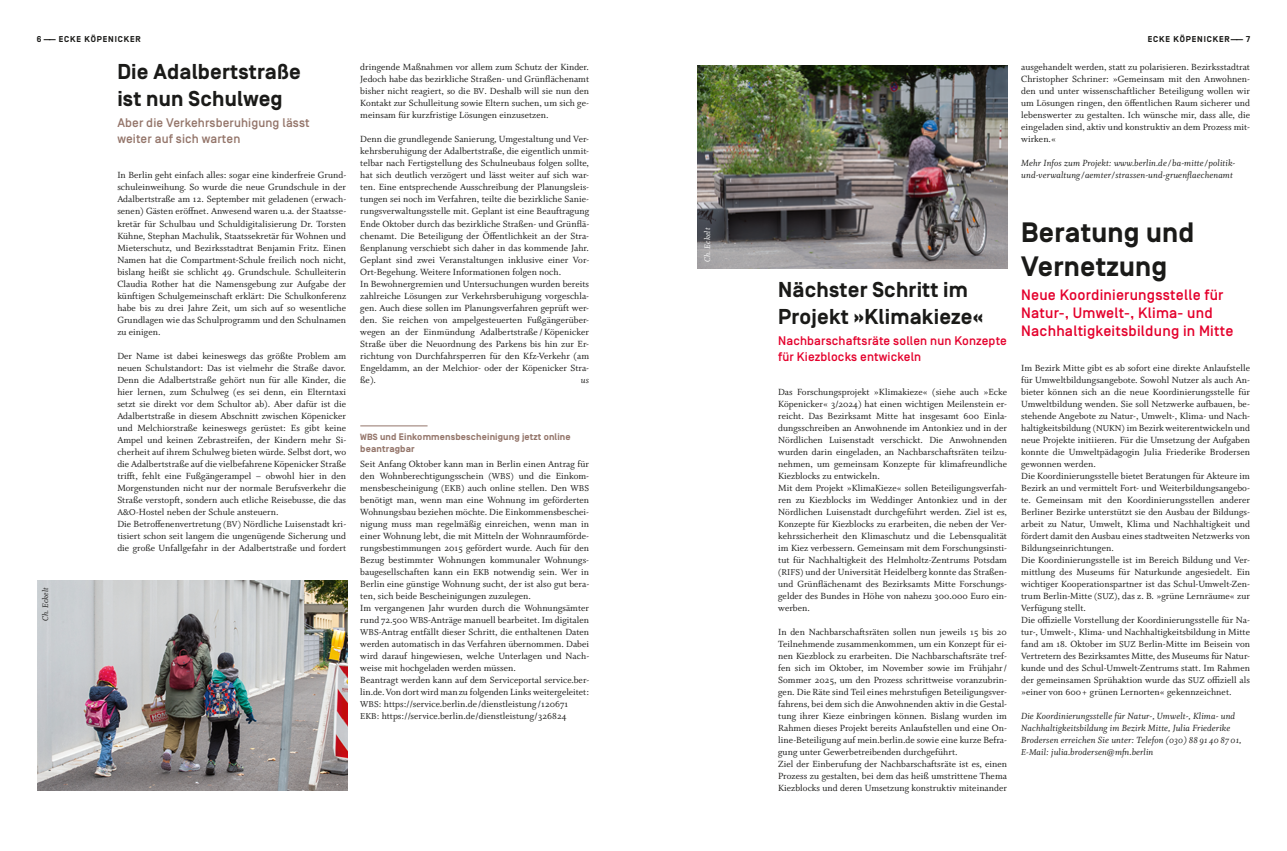
<style>
.page{position:relative;width:1287px;height:851px;background:#fff}
.page>*{position:absolute;margin:0;border:0;box-sizing:border-box;transform-origin:0 0}
.t1{font:700 28px/33.6px "Simplon Norm";letter-spacing:.01em;color:#1a1a18}
.t2{font:700 21.5px/27px "Simplon Norm";letter-spacing:.01em;color:#1a1a18}
.t3{font:500 15px/18px "Simplon Norm";letter-spacing:.015em;color:#e4002c}
.t4{font:500 12.5px/16px "Simplon Norm";letter-spacing:.01em;color:#e4002c}
.t5{font:500 12.5px/16px "Simplon Norm";letter-spacing:.01em;color:#94756a}
.t6{font:10px/12px "Whitman";letter-spacing:.005em;color:#1a1a18}
.t7{font:italic 10px/12px "Whitman";letter-spacing:.01em;color:#1a1a18}
.t8{font:700 9.5px/12px "Simplon Norm";letter-spacing:.015em;color:#94756a}
.t9{font:italic 9px "Whitman";letter-spacing:.01em;color:#fff}
.t10{font:italic 9px "Whitman";letter-spacing:.01em;color:#1a1a18}
.t11{font:700 8.5px "Simplon Norm";letter-spacing:.1em;color:#1a1a18}
.s1{font-size:9.5px}
.s2{font-size:9px}
</style>
<div class="page">
<hr style="left:360px;top:425px;width:68px;height:1px;background:#94756a">
<img style="left:698px;top:66px;width:309px;height:203px">
<img style="left:37px;top:580px;width:310px;height:210px">
<p class="t11" style="left:37px;top:35px;width:106px">6 —— ECKE KÖPENICKER</p>
<p class="t11" style="left:1148px;top:35px;width:104px">ECKE KÖPENICKER—— 7</p>
<p class="t10" style="left:40px;top:621px;width:36px;rotate:-90deg">Ch. Eckelt</p>
<h2 class="t2" style="left:117px;top:59px;width:185px">Die Adalbertstraße ist nun Schulweg</h2>
<p class="t5" style="left:117px;top:115px;width:194px">Aber die Verkehrsberuhigung lässt weiter auf sich warten</p>
<p class="t6" style="left:117px;top:169px;width:230px;text-align:justify">In Berlin geht einfach alles: sogar eine kinderfreie Grund&shy;schuleinweihung. So wurde die neue Grundschule in der Adalbertstraße am 12. September mit geladenen (erwach&shy;senen) Gästen eröffnet. Anwesend waren u.a. der Staatsse&shy;kretär für Schulbau und Schuldigitalisierung Dr. Torsten Kühne, Stephan Machulik, Staatssekretär für Wohnen und Mieterschutz, und Bezirksstadtrat Benjamin Fritz. Einen Namen hat die Compartment-Schule freilich noch nicht, bislang heißt sie schlicht 49. Grundschule. Schulleiterin Claudia Rother hat die Namensgebung zur Aufgabe der künftigen Schulgemeinschaft erklärt: Die Schulkonferenz habe bis zu drei Jahre Zeit, um sich auf so wesentliche Grundlagen wie das Schulprogramm und den Schulnamen zu einigen.</p>
<p class="t6" style="left:117px;top:349px;width:230px">Der Name ist dabei keineswegs das größte Problem am neuen Schulstandort: Das ist vielmehr die Straße davor.<br>Denn die Adalbertstraße gehört nun für alle Kinder, die hier lernen, zum Schulweg (es sei denn, ein Elterntaxi setzt sie direkt vor dem Schultor ab). Aber dafür ist die Adalbertstraße in diesem Abschnitt zwischen Köpenicker und Melchiorstraße keineswegs gerüstet: Es gibt keine Ampel und keinen Zebrastreifen, der Kindern mehr Si&shy;cherheit auf ihrem Schulweg bieten würde. Selbst dort, wo die Adalbertstraße auf die vielbefahrene Köpenicker Straße trifft, fehlt eine Fußgängerampel – obwohl hier in den Morgenstunden nicht nur der normale Berufsverkehr die Straße verstopft, sondern auch etliche Reisebusse, die das <span class="s1">A&amp;O-</span>Hostel neben der Schule ansteuern.<br>Die Betroffenenvertretung <span class="s1">(BV)</span> Nördliche Luisenstadt kri&shy;tisiert schon seit langem die ungenügende Sicherung und die große Unfallgefahr in der Adalbertstraße und fordert</p>
<p class="t6" style="left:360px;top:61px;width:230px;text-align:justify">dringende Maßnahmen vor allem zum Schutz der Kinder.<br>Jedoch habe das bezirkliche Straßen- und Grünflächenamt bisher nicht reagiert, so die <span class="s1">BV</span>. Deshalb will sie nun den Kontakt zur Schulleitung sowie Eltern suchen, um sich ge&shy;meinsam für kurzfristige Lösungen einzusetzen.</p>
<p class="t6" style="left:360px;top:133px;width:230px">Denn die grundlegende Sanierung, Umgestaltung und Ver&shy;kehrsberuhigung der Adalbertstraße, die eigentlich unmit&shy;telbar nach Fertigstellung des Schulneubaus folgen sollte, hat sich deutlich verzögert und lässt weiter auf sich war&shy;ten. Eine entsprechende Ausschreibung der Planungsleis&shy;tungen sei noch im Verfahren, teilte die bezirkliche Sanie&shy;rungsverwaltungsstelle mit. Geplant ist eine Beauftragung Ende Oktober durch das bezirkliche Straßen- und Grünflä&shy;chenamt. Die Beteiligung der Öffentlichkeit an der Stra&shy;ßenplanung verschiebt sich daher in das kommende Jahr.<br>Geplant sind zwei Veranstaltungen inklusive einer Vor-Ort-Begehung. Weitere Informationen folgen noch.<br>In Bewohnergremien und Untersuchungen wurden bereits zahlreiche Lösungen zur Verkehrsberuhigung vorgeschla&shy;gen. Auch diese sollen im Planungsverfahren geprüft wer&shy;den. Sie reichen von ampelgesteuerten Fußgängerüber&shy;wegen an der Einmündung Adalbertstraße / Köpenicker Straße über die Neuordnung des Parkens bis hin zur Er&shy;richtung von Durchfahrsperren für den Kfz-Verkehr (am Engeldamm, an der Melchior- oder der Köpenicker Stra&shy;ße).</p>
<p class="t7" style="left:581px;top:374px;width:10px">us</p>
<p class="t8" style="left:360px;top:431px;width:212px"><span class="s2">WBS</span> und Einkommensbescheinigung jetzt online beantragbar</p>
<p class="t6" style="left:360px;top:457px;width:230px">Seit Anfang Oktober kann man in Berlin einen Antrag für den Wohnberechtigungsschein <span class="s1">(WBS)</span> und die Einkom&shy;mensbescheinigung <span class="s1">(EKB)</span> auch online stellen. Den <span class="s1">WBS </span>benötigt man, wenn man eine Wohnung im geförderten Wohnungsbau beziehen möchte. Die Einkommensbeschei&shy;nigung muss man regelmäßig einreichen, wenn man in einer Wohnung lebt, die mit Mitteln der Wohnraumförde&shy;rungsbestimmungen 2015 gefördert wurde. Auch für den Bezug bestimmter Wohnungen kommunaler Wohnungs&shy;baugesellschaften kann ein <span class="s1">EKB</span> notwendig sein. Wer in Berlin eine günstige Wohnung sucht, der ist also gut bera&shy;ten, sich beide Bescheinigungen zuzulegen.<br>Im vergangenen Jahr wurden durch die Wohnungsämter rund 72.500 <span class="s1">WBS</span>-Anträge manuell bearbeitet. Im digitalen <span class="s1">WBS</span>-Antrag entfällt dieser Schritt, die enthaltenen Daten werden automatisch in das Verfahren übernommen. Dabei wird darauf hingewiesen, welche Unterlagen und Nach&shy;weise mit hochgeladen werden müssen.<br>Beantragt werden kann auf dem Serviceportal service.ber&shy;lin.de. Von dort wird man zu folgenden Links weitergeleitet:<br><span class="s1">WBS:</span> https://service.berlin.de/dienstleistung/120671<br><span class="s1">EKB:</span> https://service.berlin.de/dienstleistung/326824</p>
<p class="t9" style="left:702px;top:262px;width:36px;rotate:-90deg">Ch. Eckelt</p>
<p class="t6" style="left:1021px;top:61px;width:230px;text-align:justify">ausgehandelt werden, statt zu polarisieren. Bezirksstadtrat Christopher Schriner: »Gemeinsam mit den Anwohnen&shy;den und unter wissenschaftlicher Beteiligung wollen wir um Lösungen ringen, den öffentlichen Raum sicherer und lebenswerter zu gestalten. Ich wünsche mir, dass alle, die eingeladen sind, aktiv und konstruktiv an dem Prozess mit&shy;wirken.«</p>
<p class="t7" style="left:1021px;top:158px;width:216px">Mehr Infos zum Projekt: www.berlin.de/ba-mitte/politik&shy;und-verwaltung/aemter/strassen-und-gruenflaechenamt</p>
<h2 class="t2" style="left:778px;top:278px;width:206px">Nächster Schritt im<br>Projekt »Klimakieze«</h2>
<p class="t4" style="left:778px;top:333px;width:230px">Nachbarschaftsräte sollen nun Konzepte für Kiezblocks entwickeln</p>
<p class="t6" style="left:778px;top:385px;width:230px">Das Forschungsprojekt »Klimakieze« (siehe auch »Ecke Köpenicker« 3/2024) hat einen wichtigen Meilenstein er&shy;reicht. Das Bezirksamt Mitte hat insgesamt 600 Einla&shy;dungsschreiben an Anwohnende im Antonkiez und in der Nördlichen Luisenstadt verschickt. Die Anwohnenden wurden darin eingeladen, an Nachbarschaftsräten teilzu&shy;nehmen, um gemeinsam Konzepte für klimafreundliche Kiezblocks zu entwickeln.<br>Mit dem Projekt »KlimaKieze« sollen Beteiligungsverfah&shy;ren zu Kiezblocks im Weddinger Antonkiez und in der Nördlichen Luisenstadt durchgeführt werden. Ziel ist es, Konzepte für Kiezblocks zu erarbeiten, die neben der Ver&shy;kehrssicherheit den Klimaschutz und die Lebensqualität im Kiez verbessern. Gemeinsam mit dem Forschungsinsti&shy;tut für Nachhaltigkeit des Helmholtz-Zentrums Potsdam <span class="s1">(RIFS)</span> und der Universität Heidelberg konnte das Straßen&shy;und Grünflächenamt des Bezirksamts Mitte Forschungs&shy;gelder des Bundes in Höhe von nahezu 300.000 Euro ein&shy;werben.</p>
<p class="t6" style="left:778px;top:625px;width:230px">In den Nachbarschaftsräten sollen nun jeweils 15 bis 20<br>Teilnehmende zusammenkommen, um ein Konzept für ei&shy;nen Kiezblock zu erarbeiten. Die Nachbarschaftsräte tref&shy;fen sich im Oktober, im November sowie im Frühjahr/ Sommer 2025, um den Prozess schrittweise voranzubrin&shy;gen. Die Räte sind Teil eines mehrstufigen Beteiligungsver&shy;fahrens, bei dem sich die Anwohnenden aktiv in die Gestal&shy;tung ihrer Kieze einbringen können. Bislang wurden im Rahmen dieses Projekt bereits Anlaufstellen und eine On&shy;line-Beteiligung auf mein.berlin.de sowie eine kurze Befra&shy;gung unter Gewerbetreibenden durchgeführt.<br>Ziel der Einberufung der Nachbarschaftsräte ist es, einen Prozess zu gestalten, bei dem das heiß umstrittene Thema Kiezblocks und deren Umsetzung konstruktiv miteinander</p>
<h1 class="t1" style="left:1021px;top:217px;width:175px">Beratung und<br>Vernetzung</h1>
<h3 class="t3" style="left:1021px;top:286px;width:214px">Neue Koordinierungsstelle für<br>Natur-, Umwelt-, Klima- und<br>Nachhaltigkeitsbildung in Mitte</h3>
<p class="t6" style="left:1021px;top:361px;width:230px">Im Bezirk Mitte gibt es ab sofort eine direkte Anlaufstelle für Umweltbildungsangebote. Sowohl Nutzer als auch An&shy;bieter können sich an die neue Koordinierungsstelle für Umweltbildung wenden. Sie soll Netzwerke aufbauen, be&shy;stehende Angebote zu Natur-, Umwelt-, Klima- und Nach&shy;haltigkeitsbildung <span class="s1">(NUKN)</span> im Bezirk weiterentwickeln und neue Projekte initiieren. Für die Umsetzung der Aufgaben konnte die Umweltpädagogin Julia Friederike Brodersen gewonnen werden.<br>Die Koordinierungsstelle bietet Beratungen für Akteure im Bezirk an und vermittelt Fort- und Weiterbildungsangebo&shy;te. Gemeinsam mit den Koordinierungsstellen anderer Berliner Bezirke unterstützt sie den Ausbau der Bildungs&shy;arbeit zu Natur, Umwelt, Klima und Nachhaltigkeit und fördert damit den Ausbau eines stadtweiten Netzwerks von Bildungseinrichtungen.<br>Die Koordinierungsstelle ist im Bereich Bildung und Ver&shy;mittlung des Museums für Naturkunde angesiedelt. Ein wichtiger Kooperationspartner ist das Schul-Umwelt-Zen&shy;trum Berlin-Mitte <span class="s1">(SUZ)</span>, das z. B. »grüne Lernräume« zur Verfügung stellt.<br>Die offizielle Vorstellung der Koordinierungsstelle für Na&shy;tur-, Umwelt-, Klima- und Nachhaltigkeitsbildung in Mitte fand am 18. Oktober im <span class="s1">SUZ</span> Berlin-Mitte im Beisein von Vertretern des Bezirksamtes Mitte, des Museums für Natur&shy;kunde und des Schul-Umwelt-Zentrums statt. Im Rahmen der gemeinsamen Sprühaktion wurde das <span class="s1">SUZ</span> offiziell als »einer von 600+ grünen Lernorten« gekennzeichnet.</p>
<p class="t7" style="left:1021px;top:710px;width:222px">Die Koordinierungsstelle für Natur-, Umwelt-, Klima- und Nachhaltigkeitsbildung im Bezirk Mitte, Julia Friederike Brodersen erreichen Sie unter: Telefon (030) 88 91 40 87 01, <span class="s1">E-M</span>ail: julia.brodersen@mfn.berlin</p>
</div>
